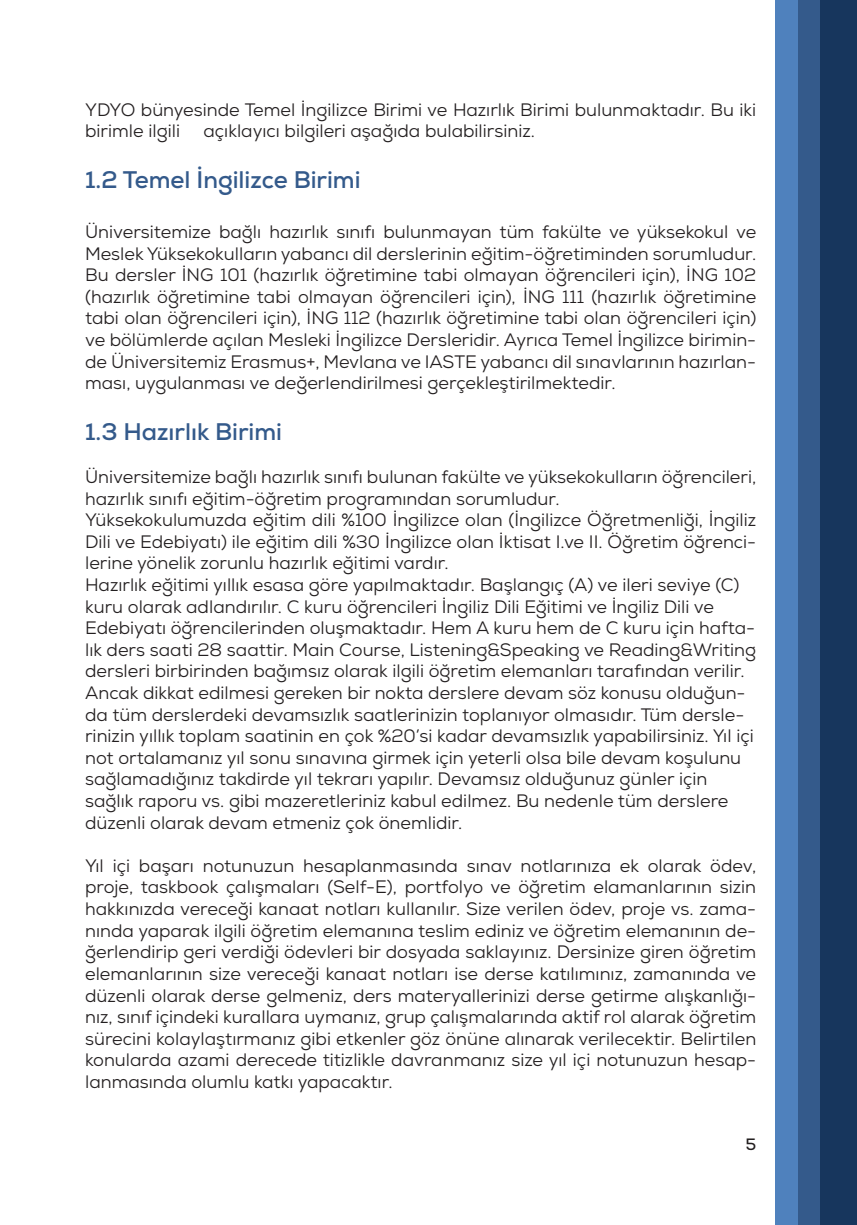
<style>
.page{position:relative;width:857px;height:1225px;background:#fff}
.page>*{position:absolute;margin:0;border:0;box-sizing:border-box;transform-origin:0 0}
.t1{font:700 24px "Nexa";color:#345a8b}
.t2{font:18px/21.6px "Nexa";color:#231f20}
.t3{font:700 16px "Nexa Slab";color:#231f20}
</style>
<div class="page">
<div style="left:797px;top:0;width:22px;height:1225px;background:#345a8b"></div>
<div style="left:819px;top:0;width:37px;height:1225px;background:#17365d"></div>
<div style="left:774px;top:0;width:23px;height:1225px;background:#4f81bd"></div>
<p class="t2" style="left:85px;top:99px;width:672px">YDYO bünyesinde Temel İngilizce Birimi ve Hazırlık Birimi bulunmaktadır. Bu iki birimle ilgili</p>
<p class="t2" style="left:203px;top:120px;width:333px">açıklayıcı bilgileri aşağıda bulabilirsiniz.</p>
<h1 class="t1" style="left:85px;top:164px;width:277px">1.2 Temel İngilizce Birimi</h1>
<p class="t2" style="left:85px;top:221px;width:672px;text-align:justify">Üniversitemize bağlı hazırlık sınıfı bulunmayan tüm fakülte ve yüksekokul ve Meslek Yüksekokulların yabancı dil derslerinin eğitim-öğretiminden sorumludur.<br>Bu dersler İNG 101 (hazırlık öğretimine tabi olmayan öğrencileri için), İNG 102 (hazırlık öğretimine tabi olmayan öğrencileri için), İNG 111 (hazırlık öğretimine tabi olan öğrencileri için), İNG 112 (hazırlık öğretimine tabi olan öğrencileri için) ve bölümlerde açılan Mesleki İngilizce Dersleridir. Ayrıca Temel İngilizce birimin&shy;de Üniversitemiz Erasmus+, Mevlana ve IASTE yabancı dil sınavlarının hazırlan&shy;ması, uygulanması ve değerlendirilmesi gerçekleştirilmektedir.</p>
<h1 class="t1" style="left:85px;top:416px;width:198px">1.3 Hazırlık Birimi</h1>
<p class="t2" style="left:85px;top:466px;width:672px">Üniversitemize bağlı hazırlık sınıfı bulunan fakülte ve yüksekokulların öğrencileri, hazırlık sınıfı eğitim-öğretim programından sorumludur.<br>Yüksekokulumuzda eğitim dili %100 İngilizce olan (İngilizce Öğretmenliği, İngiliz Dili ve Edebiyatı) ile eğitim dili %30 İngilizce olan İktisat I.ve II. Öğretim öğrenci&shy;lerine yönelik zorunlu hazırlık eğitimi vardır.<br>Hazırlık eğitimi yıllık esasa göre yapılmaktadır. Başlangıç (A) ve ileri seviye (C) kuru olarak adlandırılır. C kuru öğrencileri İngiliz Dili Eğitimi ve İngiliz Dili ve Edebiyatı öğrencilerinden oluşmaktadır. Hem A kuru hem de C kuru için hafta&shy;lık ders saati 28 saattir. Main Course, Listening&amp;Speaking ve Reading&amp;Writing dersleri birbirinden bağımsız olarak ilgili öğretim elemanları tarafından verilir.<br>Ancak dikkat edilmesi gereken bir nokta derslere devam söz konusu olduğun&shy;da tüm derslerdeki devamsızlık saatlerinizin toplanıyor olmasıdır. Tüm dersle&shy;rinizin yıllık toplam saatinin en çok %20’si kadar devamsızlık yapabilirsiniz. Yıl içi not ortalamanız yıl sonu sınavına girmek için yeterli olsa bile devam koşulunu sağlamadığınız takdirde yıl tekrarı yapılır. Devamsız olduğunuz günler için sağlık raporu vs. gibi mazeretleriniz kabul edilmez. Bu nedenle tüm derslere düzenli olarak devam etmeniz çok önemlidir.</p>
<p class="t2" style="left:85px;top:855px;width:672px;text-align:justify">Yıl içi başarı notunuzun hesaplanmasında sınav notlarınıza ek olarak ödev, proje, taskbook çalışmaları (Self-E), portfolyo ve öğretim elamanlarının sizin hakkınızda vereceği kanaat notları kullanılır. Size verilen ödev, proje vs. zama&shy;nında yaparak ilgili öğretim elemanına teslim ediniz ve öğretim elemanının de&shy;ğerlendirip geri verdiği ödevleri bir dosyada saklayınız. Dersinize giren öğretim elemanlarının size vereceği kanaat notları ise derse katılımınız, zamanında ve düzenli olarak derse gelmeniz, ders materyallerinizi derse getirme alışkanlığı&shy;nız, sınıf içindeki kurallara uymanız, grup çalışmalarında aktif rol alarak öğretim sürecini kolaylaştırmanız gibi etkenler göz önüne alınarak verilecektir. Belirtilen konularda azami derecede titizlikle davranmanız size yıl içi notunuzun hesap&shy;lanmasında olumlu katkı yapacaktır.</p>
<p class="t3" style="left:745px;top:1134px;width:12px">5</p>
</div>
